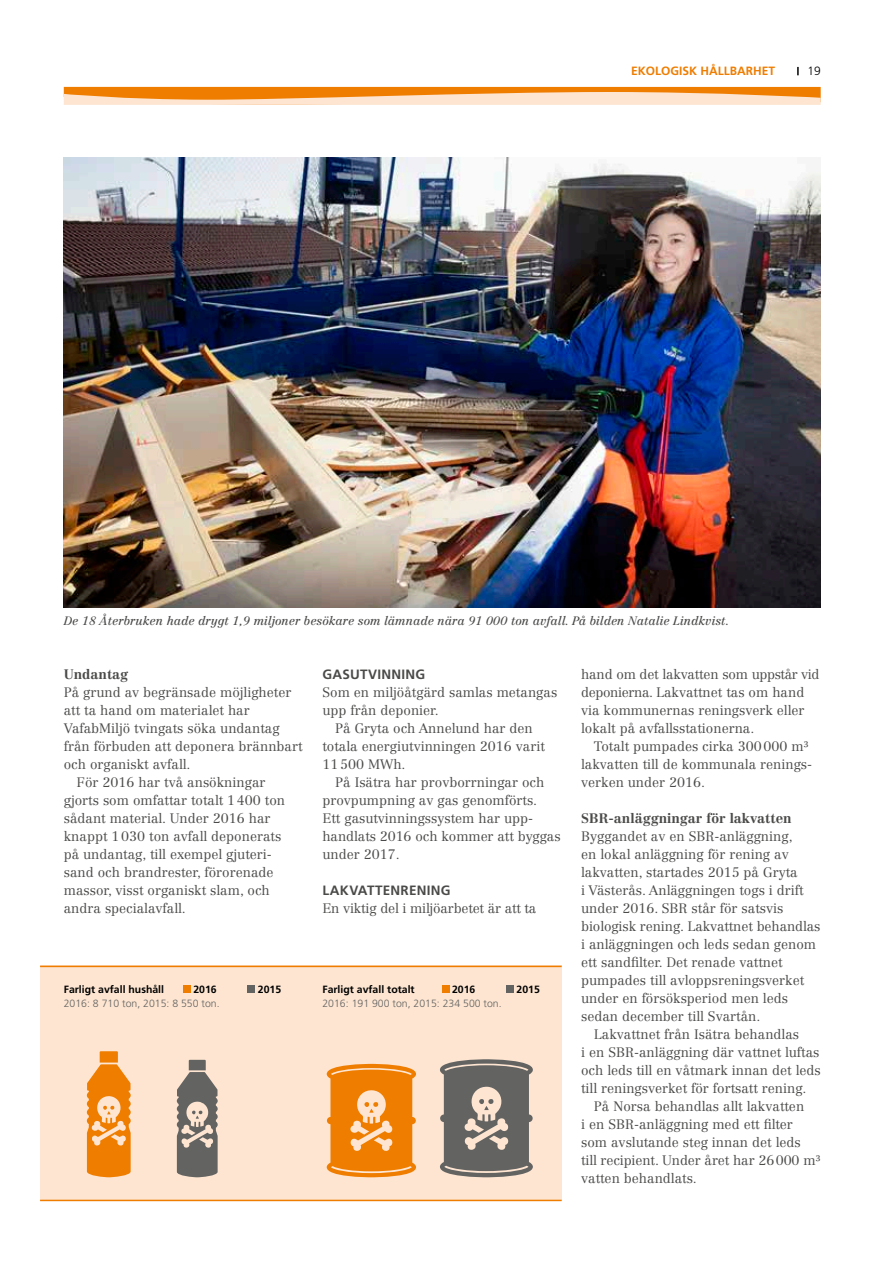
<style>
.page{position:relative;width:893px;height:1263px;background:#fff}
.page>*{position:absolute;margin:0;border:0;box-sizing:border-box;transform-origin:0 0}
.t1{font:300 13.5px/18px "Centennial LT Std";color:#4a4a49}
.t2{font:700 13.5px "Centennial LT Std";color:#4a4a49}
.t3{font:700 13.5px "Frutiger LT Std";letter-spacing:.02em;color:#4a4a49}
.t4{font:italic 12px "Centennial LT Std";color:#4a4a49}
.t5{font:700 12px "Frutiger LT Std";color:#ef7d00}
.t6{font:300 12px "Frutiger LT Std";color:#000}
.t7{font:300 10.5px "Frutiger LT Std";color:#636362}
.t8{font:700 10.5px "Frutiger LT Std";color:#000}
</style>
<div class="page">
<svg style="left:797px;top:67px;width:2px;height:8px"></svg>
<svg style="left:64px;top:87px;width:757px;height:18px;background:#f6b36d"></svg>
<img style="left:64px;top:157px;width:757px;height:450px">
<div style="left:40px;top:966px;width:522px;height:235px;background:#fde5d1"></div>
<hr style="left:40px;top:1200px;width:522px;height:1px;background:#ef7d00">
<hr style="left:40px;top:966px;width:522px;height:1px;background:#ef7d00">
<div style="left:183px;top:986px;width:8px;height:7px;background:#ef7d00"></div>
<div style="left:248px;top:986px;width:7px;height:7px;background:#636362"></div>
<div style="left:442px;top:986px;width:7px;height:7px;background:#ef7d00"></div>
<div style="left:506px;top:986px;width:8px;height:7px;background:#636362"></div>
<svg style="left:327px;top:1064px;width:89px;height:113px"></svg>
<svg style="left:440px;top:1059px;width:93px;height:118px"></svg>
<svg style="left:87px;top:1051px;width:44px;height:126px"></svg>
<svg style="left:177px;top:1060px;width:41px;height:117px"></svg>
<p class="t5" style="left:631px;top:64px;width:146px">EKOLOGISK HÅLLBARHET</p>
<p class="t6" style="left:807px;top:64px;width:15px">19</p>
<p class="t4" style="left:64px;top:614px;width:667px">De 18 Återbruken hade drygt 1,9 miljoner besökare som lämnade nära 91 000 ton avfall. På bilden Natalie Lindkvist.</p>
<p class="t2" style="left:64px;top:666px;width:66px">Undantag</p>
<p class="t1" style="left:64px;top:683px;width:229px">På grund av begränsade möjligheter</p>
<p class="t1" style="left:64px;top:701px;width:187px">att ta hand om materialet har</p>
<p class="t1" style="left:64px;top:719px;width:217px">VafabMiljö tvingats söka undantag</p>
<p class="t1" style="left:64px;top:737px;width:240px">från förbuden att deponera brännbart</p>
<p class="t1" style="left:64px;top:755px;width:128px">och organiskt avfall.</p>
<p class="t1" style="left:77px;top:773px;width:190px">För 2016 har två ansökningar</p>
<p class="t1" style="left:64px;top:791px;width:223px">gjorts som omfattar totalt 1400 ton</p>
<p class="t1" style="left:64px;top:809px;width:208px">sådant material. Under 2016 har</p>
<p class="t1" style="left:64px;top:827px;width:219px">knappt 1030 ton avfall deponerats</p>
<p class="t1" style="left:64px;top:845px;width:210px">på undantag, till exempel gjuteri-</p>
<p class="t1" style="left:64px;top:863px;width:211px">sand och brandrester, förorenade</p>
<p class="t1" style="left:64px;top:881px;width:207px">massor, visst organiskt slam, och</p>
<p class="t1" style="left:64px;top:899px;width:124px">andra specialavfall.</p>
<p class="t3" style="left:322px;top:666px;width:104px">GASUTVINNING</p>
<p class="t1" style="left:322px;top:683px;width:236px">Som en miljöåtgärd samlas metangas</p>
<p class="t1" style="left:322px;top:701px;width:118px">upp från deponier.</p>
<p class="t1" style="left:335px;top:719px;width:199px">På Gryta och Annelund har den</p>
<p class="t1" style="left:322px;top:737px;width:224px">totala energiutvinningen 2016 varit</p>
<p class="t1" style="left:322px;top:755px;width:85px">11500 MWh.</p>
<p class="t1" style="left:335px;top:773px;width:211px">På Isätra har provborrningar och</p>
<p class="t1" style="left:322px;top:791px;width:216px">provpumpning av gas genomförts.</p>
<p class="t1" style="left:322px;top:809px;width:212px">Ett gasutvinningssystem har upp-</p>
<p class="t1" style="left:322px;top:827px;width:240px">handlats 2016 och kommer att byggas</p>
<p class="t1" style="left:322px;top:845px;width:79px">under 2017.</p>
<p class="t3" style="left:322px;top:882px;width:129px">LAKVATTENRENING</p>
<p class="t1" style="left:322px;top:899px;width:216px">En viktig del i miljöarbetet är att ta</p>
<p class="t8" style="left:64px;top:983px;width:102px">Farligt avfall hushåll</p>
<p class="t8" style="left:193px;top:983px;width:25px">2016</p>
<p class="t8" style="left:258px;top:983px;width:25px">2015</p>
<p class="t7" style="left:64px;top:997px;width:157px">2016: 8 710 ton, 2015: 8 550 ton.</p>
<p class="t8" style="left:322px;top:983px;width:94px">Farligt avfall totalt</p>
<p class="t8" style="left:452px;top:983px;width:25px">2016</p>
<p class="t8" style="left:517px;top:983px;width:25px">2015</p>
<p class="t7" style="left:322px;top:997px;width:181px">2016: 191 900 ton, 2015: 234 500 ton.</p>
<p class="t1" style="left:581px;top:665px;width:240px">hand om det lakvatten som uppstår vid deponierna. Lakvattnet tas om hand via kommunernas reningsverk eller lokalt på avfallsstationerna.</p>
<p class="t1" style="left:581px;top:737px;width:233px;text-indent:13px">Totalt pumpades cirka 300000 m³ lakvatten till de kommunala renings&shy;verken under 2016.</p>
<p class="t2" style="left:581px;top:810px;width:212px">SBR-anläggningar för lakvatten</p>
<p class="t1" style="left:581px;top:827px;width:213px">Byggandet av en SBR-anläggning,</p>
<p class="t1" style="left:581px;top:845px;width:209px">en lokal anläggning för rening av</p>
<p class="t1" style="left:581px;top:863px;width:218px">lakvatten, startades 2015 på Gryta</p>
<p class="t1" style="left:581px;top:881px;width:224px">i Västerås. Anläggningen togs i drift</p>
<p class="t1" style="left:581px;top:899px;width:204px">under 2016. SBR står för satsvis</p>
<p class="t1" style="left:581px;top:917px;width:241px">biologisk rening. Lakvattnet behandlas</p>
<p class="t1" style="left:581px;top:935px;width:237px">i anläggningen och leds sedan genom</p>
<p class="t1" style="left:581px;top:953px;width:203px">ett sandfilter. Det renade vattnet</p>
<p class="t1" style="left:581px;top:971px;width:225px">pumpades till avloppsreningsverket</p>
<p class="t1" style="left:581px;top:989px;width:208px">under en försöksperiod men leds</p>
<p class="t1" style="left:581px;top:1007px;width:181px">sedan december till Svartån.</p>
<p class="t1" style="left:594px;top:1025px;width:207px">Lakvattnet från Isätra behandlas</p>
<p class="t1" style="left:581px;top:1043px;width:240px">i en SBR-anläggning där vattnet luftas</p>
<p class="t1" style="left:581px;top:1061px;width:241px">och leds till en våtmark innan det leds</p>
<p class="t1" style="left:581px;top:1079px;width:227px">till reningsverket för fortsatt rening.</p>
<p class="t1" style="left:594px;top:1097px;width:212px">På Norsa behandlas allt lakvatten</p>
<p class="t1" style="left:581px;top:1115px;width:213px">i en SBR-anläggning med ett filter</p>
<p class="t1" style="left:581px;top:1133px;width:221px">som avslutande steg innan det leds</p>
<p class="t1" style="left:581px;top:1151px;width:241px">till recipient. Under året har 26000 m³</p>
<p class="t1" style="left:581px;top:1169px;width:117px">vatten behandlats.</p>
</div>
